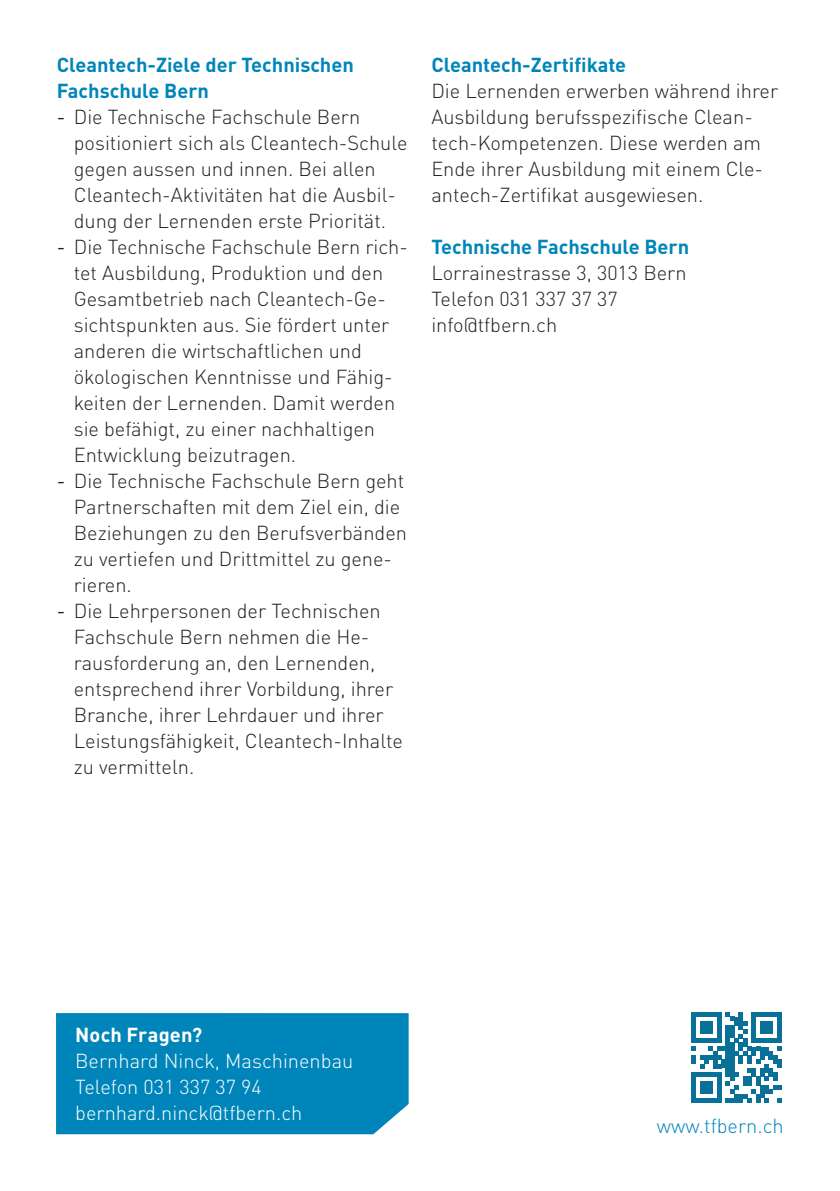
<style>
.page{position:relative;width:840px;height:1191px;background:#fff}
.page>*{position:absolute;margin:0;border:0;box-sizing:border-box;transform-origin:0 0}
.t1{font:300 20px/26px "DINOT";color:#231f20}
.t2{font:700 20px/26px "DINOT";color:#0085ba}
.t3{font:300 20px/26px "DINOT";color:#fff}
.t4{font:300 20px "DINOT";color:#0085ba}
.t5{font:700 20px "DINOT";letter-spacing:.01em;color:#fff}
.s1{font-weight:400}
</style>
<div class="page">
<div style="left:56px;top:1013px;width:352px;height:121px;background:#0085ba"></div>
<svg style="left:691px;top:1012px;width:90px;height:90px"></svg>
<p class="t2" style="left:57px;top:51px;width:298px">Cleantech-Ziele der Technischen<br>Fachschule Bern</p>
<p class="t1" style="left:74px;top:104px;width:335px;text-indent:-17px"><span class="s1">-</span> Die Technische Fachschule Bern positioniert sich als Cleantech-Schule gegen aussen und innen. Bei allen Cleantech-Aktivitäten hat die Ausbil&shy;dung der Lernenden erste Priorität.</p>
<p class="t1" style="left:74px;top:234px;width:335px;text-indent:-17px"><span class="s1">-</span> Die Technische Fachschule Bern rich&shy;tet Ausbildung, Produktion und den Gesamtbetrieb nach Cleantech-Ge&shy;sichtspunkten aus. Sie fördert unter anderen die wirtschaftlichen und ökologischen Kenntnisse und Fähig&shy;keiten der Lernenden. Damit werden sie befähigt, zu einer nachhaltigen Entwicklung beizutragen.</p>
<p class="t1" style="left:74px;top:468px;width:334px;text-indent:-17px"><span class="s1">-</span> Die Technische Fachschule Bern geht<br>Partnerschaften mit dem Ziel ein, die<br>Beziehungen zu den Berufsverbänden zu vertiefen und Drittmittel zu gene&shy;rieren.</p>
<p class="t1" style="left:74px;top:598px;width:330px;text-indent:-17px"><span class="s1">-</span> Die Lehrpersonen der Technischen Fachschule Bern nehmen die He&shy;rausforderung an, den Lernenden, entsprechend ihrer Vorbildung, ihrer Branche, ihrer Lehrdauer und ihrer Leistungsfähigkeit, Cleantech-Inhalte zu vermitteln.</p>
<p class="t2" style="left:431px;top:51px;width:196px">Cleantech-Zertifikate</p>
<p class="t1" style="left:431px;top:78px;width:348px">Die Lernenden erwerben während ihrer Ausbildung berufsspezifische Clean&shy;tech-Kompetenzen. Diese werden am Ende ihrer Ausbildung mit einem Cle&shy;antech-Zertifikat ausgewiesen.</p>
<p class="t2" style="left:431px;top:233px;width:259px">Technische Fachschule Bern</p>
<p class="t1" style="left:431px;top:260px;width:256px">Lorrainestrasse 3, 3013 Bern<br>Telefon 031 337 37 37 info@tfbern.ch</p>
<p class="t5" style="left:75px;top:1021px;width:128px">Noch Fragen?</p>
<p class="t3" style="left:75px;top:1047px;width:279px">Bernhard Ninck, Maschinenbau<br>Telefon 031 337 37 94 bernhard.ninck@tfbern.ch</p>
<p class="t4" style="left:656px;top:1113px;width:128px">www.tfbern.ch</p>
</div>
